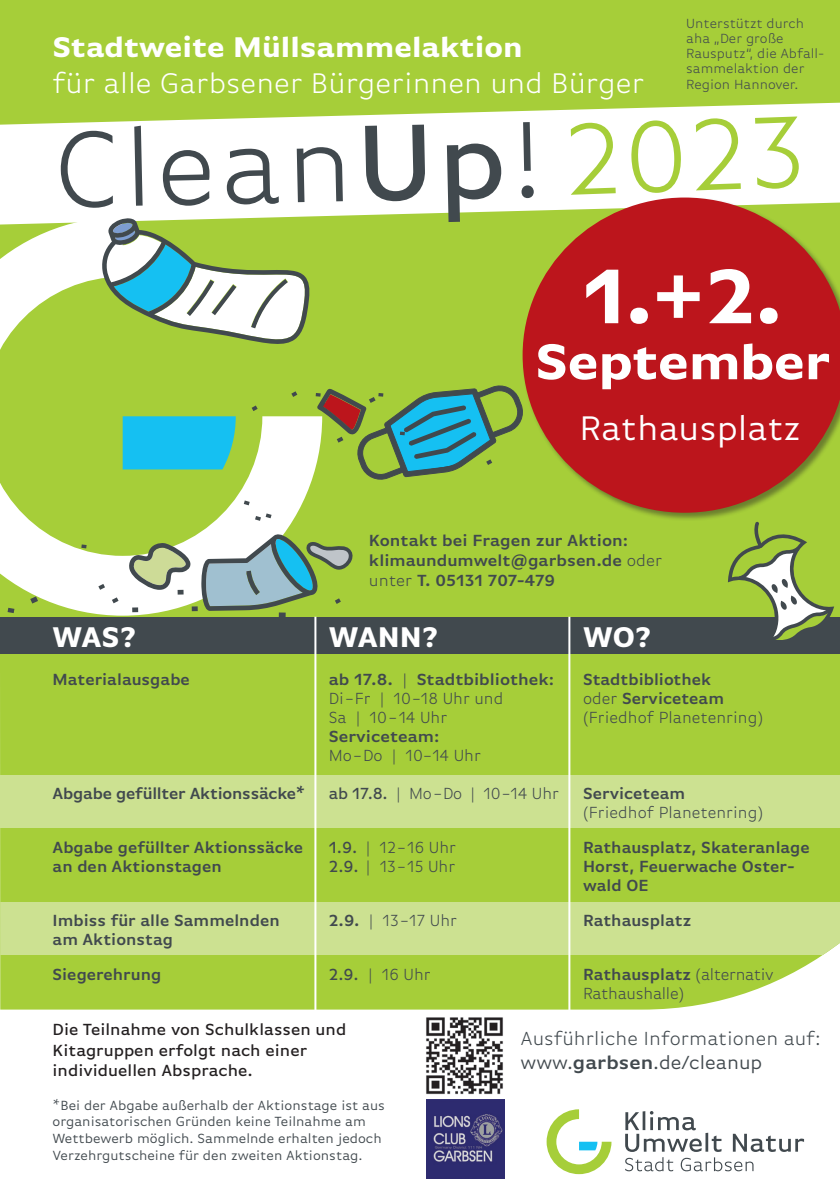
<style>
.page{position:relative;width:840px;height:1191px;background:#fff}
.page>*{position:absolute;margin:0;border:0;box-sizing:border-box;transform-origin:0 0}
.t1{font:300 114px "Basic Gothic Pro";color:#41494e}
.t2{font:300 107.4px "Basic Gothic Pro";color:#a6ce39}
.t3{font:700 81.4px "Basic Gothic Pro";color:#fff}
.t4{font:700 53px "Basic Gothic Pro";letter-spacing:-.01em;color:#fff}
.t5{font:36px "Basic Gothic Pro";color:#fff}
.t6{font:700 30px "Basic Gothic Pro";color:#fff}
.t7{font:300 30px "Basic Gothic Pro";color:#fff}
.t8{font:300 20px/24px "Basic Gothic Pro";color:#41494e}
.t9{font:600 17px/20px "Basic Gothic Pro";color:#41494e}
.t10{font:300 17px/19px "Basic Gothic Pro";color:#41494e}
.t11{font:500 17px/20.4px "Basic Gothic Pro";color:#231f20}
.t12{font:14px/16.8px "Basic Gothic Pro";color:#41494e}
.t13{font:300 14px/15.2px "Basic Gothic Pro";color:#41494e}
.s1{font-weight:500}
.s2{font-weight:300}
.s3{font-weight:600}
.s4{font-weight:400}
</style>
<div class="page">
<div style="left:0;top:0;width:839px;height:672px;background:#a6ce39"></div>
<div style="left:0;top:653px;width:839px;height:356px;background:#a6ce39"></div>
<div style="left:0;top:902px;width:839px;height:53px;background:#cce191"></div>
<div style="left:0;top:617px;width:839px;height:36px;background:#41494e"></div>
<svg style="left:0;top:103px;width:839px;height:114px;background:#f5f9e9"></svg>
<svg style="left:625px;top:1111px;width:178px;height:60px"></svg>
<svg style="left:546px;top:1109px;width:65px;height:65px"></svg>
<img style="left:427px;top:1099px;width:77px;height:79px">
<img style="left:426px;top:1017px;width:77px;height:78px">
<svg style="left:0;top:217px;width:315px;height:398px"></svg>
<div style="left:123px;top:416px;width:112px;height:53px;background:#15c0f2"></div>
<svg style="left:30px;top:596px;width:8px;height:7px"></svg>
<svg style="left:101px;top:218px;width:209px;height:129px"></svg>
<svg style="left:8px;top:608px;width:6px;height:5px"></svg>
<svg style="left:251px;top:405px;width:6px;height:6px"></svg>
<svg style="left:291px;top:391px;width:6px;height:6px"></svg>
<svg style="left:98px;top:584px;width:7px;height:6px"></svg>
<svg style="left:112px;top:597px;width:6px;height:6px"></svg>
<svg style="left:81px;top:544px;width:6px;height:4px"></svg>
<svg style="left:315px;top:385px;width:207px;height:95px"></svg>
<div style="left:0;top:775px;width:839px;height:53px;background:#cce191"></div>
<hr style="left:314px;top:617px;width:2px;height:394px;background:#fff">
<hr style="left:568px;top:617px;width:2px;height:394px;background:#fff">
<svg style="left:728px;top:521px;width:105px;height:119px"></svg>
<div style="left:522px;top:197px;width:317px;height:324px;background:#231f20;opacity:.45"></div>
<svg style="left:522px;top:197px;width:317px;height:316px;fill:#bc151c"></svg>
<svg style="left:244px;top:500px;width:5px;height:5px"></svg>
<svg style="left:255px;top:513px;width:16px;height:8px"></svg>
<svg style="left:129px;top:533px;width:224px;height:90px"></svg>
<h3 class="t6" style="left:52px;top:30px;width:471px">Stadtweite Müllsammelaktion</h3>
<h3 class="t7" style="left:52px;top:67px;width:593px">für alle Garbsener Bürgerinnen und Bürger</h3>
<p class="t13" style="left:686px;top:16px;width:140px">Unterstützt durch aha „Der große<br>Rausputz“, die Abfall&shy;sammelaktion der<br>Region Hannover.</p>
<h1 class="t1" style="left:54px;top:105px;width:489px;rotate:-1deg">Clean<span class="s1">Up</span>!</h1>
<h2 class="t2" style="left:561px;top:99px;width:244px;rotate:-2deg">2023</h2>
<h3 class="t3" style="left:582px;top:248px;width:201px">1.+2.</h3>
<h3 class="t4" style="left:534px;top:330px;width:297px">September</h3>
<h3 class="t5" style="left:579px;top:407px;width:222px">Rathausplatz</h3>
<p class="t9" style="left:369px;top:530px;width:295px">Kontakt bei Fragen zur Aktion: klimaundumwelt@garbsen.de <span class="s2">oder unter</span> T. 05131 707-479</p>
<h3 class="t6" style="left:52px;top:619px;width:85px">WAS?</h3>
<h3 class="t6" style="left:328px;top:619px;width:111px">WANN?</h3>
<h3 class="t6" style="left:582px;top:619px;width:70px">WO?</h3>
<p class="t9" style="left:52px;top:669px;width:139px">Materialausgabe</p>
<p class="t9" style="left:328px;top:669px;width:227px">ab 17.8. <span class="s2">|</span> Stadtbibliothek:</p>
<p class="t9" style="left:582px;top:669px;width:130px">Stadtbibliothek</p>
<p class="t10" style="left:328px;top:688px;width:176px">Di-Fr | 10-18 Uhr und</p>
<p class="t9" style="left:582px;top:688px;width:143px"><span class="s2">oder</span> Serviceteam</p>
<p class="t10" style="left:328px;top:707px;width:120px">Sa | 10 -14 Uhr</p>
<p class="t10" style="left:582px;top:707px;width:181px">(Friedhof Planetenring)</p>
<p class="t9" style="left:328px;top:726px;width:112px">Serviceteam:</p>
<p class="t10" style="left:328px;top:745px;width:153px">Mo-Do | 10-14 Uhr</p>
<p class="t9" style="left:52px;top:783px;width:254px">Abgabe gefüllter Aktionssäcke*</p>
<p class="t10" style="left:328px;top:783px;width:232px"><span class="s1">ab 17.8.</span> | Mo - Do | 10-14 Uhr</p>
<p class="t9" style="left:582px;top:783px;width:104px">Serviceteam</p>
<p class="t10" style="left:582px;top:802px;width:181px">(Friedhof Planetenring)</p>
<p class="t9" style="left:52px;top:837px;width:252px">Abgabe gefüllter Aktionssäcke</p>
<p class="t10" style="left:328px;top:837px;width:129px"><span class="s1">1.9.</span> | 12-16 Uhr</p>
<p class="t9" style="left:582px;top:837px;width:228px">Rathausplatz, Skateranlage</p>
<p class="t9" style="left:52px;top:856px;width:171px">an den Aktionstagen</p>
<p class="t10" style="left:328px;top:856px;width:128px"><span class="s1">2.9.</span> | 13-15 Uhr</p>
<p class="t9" style="left:582px;top:856px;width:213px;line-height:19px">Horst, Feuerwache Oster&shy;wald OE</p>
<p class="t9" style="left:52px;top:910px;width:228px">Imbiss für alle Sammelnden</p>
<p class="t10" style="left:328px;top:910px;width:130px"><span class="s3">2.9.</span> | 13-17 Uhr</p>
<p class="t9" style="left:582px;top:910px;width:110px">Rathausplatz</p>
<p class="t9" style="left:52px;top:921px;width:122px;line-height:35px">am Aktionstag<br>Siegerehrung</p>
<p class="t10" style="left:328px;top:964px;width:103px"><span class="s1">2.9.</span> | 16 Uhr</p>
<p class="t10" style="left:582px;top:964px;width:192px"><span class="s3">Rathausplatz</span> (alternativ<br>Rathaushalle)</p>
<p class="t11" style="left:52px;top:1019px;width:295px">Die Teilnahme von Schulklassen und<br>Kitagruppen erfolgt nach einer individuellen Absprache.</p>
<p class="t12" style="left:52px;top:1096px;width:334px">*Bei der Abgabe außerhalb der Aktionstage ist aus organisatorischen Gründen keine Teilnahme am Wettbewerb möglich. Sammelnde erhalten jedoch Verzehrgutscheine für den zweiten Aktionstag.</p>
<p class="t8" style="left:520px;top:1026px;width:301px">Ausführliche Informationen auf: <span class="s4">www.</span><span class="s3">garbsen</span><span class="s4">.de/cleanup</span></p>
</div>
